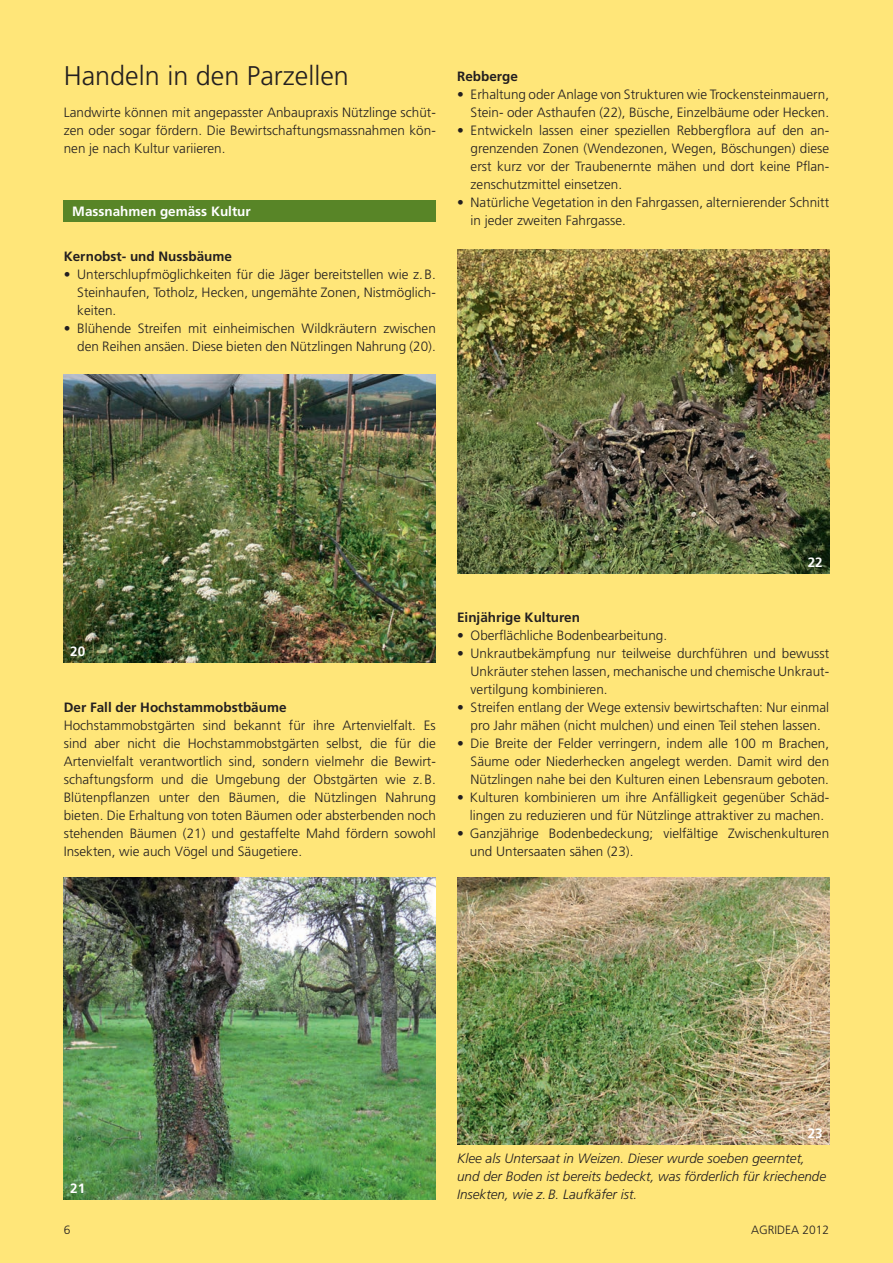
<style>
.page{position:relative;width:893px;height:1263px;background:#ffe679}
.page>*{position:absolute;margin:0;border:0;box-sizing:border-box;transform-origin:0 0}
._18_pt_Untertitel{font:300 27px "Frutiger";color:#231f20}
._9_pt_light_franz{font:300 13.5px/18px "Frutiger";color:#231f20;text-align:justify}
.Legende{font:italic 300 13.5px/18px "Frutiger";color:#231f20}
._9_pt_light_franz-2{font:700 13.5px "Frutiger";color:#231f20}
._9_Pt_halbfett_franz{font:700 13.5px "Frutiger";color:#fff}
.C_Fliesstext{font:700 13.5px "Frutiger";color:#fff}
.t1{font:300 12px "Frutiger";color:#231f20}
</style>
<div class="page">
<div style="left:64px;top:201px;width:372px;height:21px;background:#588527"></div>
<img style="left:64px;top:374px;width:372px;height:289px">
<img style="left:64px;top:877px;width:372px;height:322px">
<img style="left:457px;top:249px;width:372px;height:324px">
<img style="left:457px;top:877px;width:372px;height:267px">
<p class="_18_pt_Untertitel" style="left:64px;top:60px;width:287px">Handeln in den Parzellen</p>
<p class="_9_pt_light_franz" style="left:64px;top:103px;width:374px">Landwirte können mit angepasster Anbaupraxis Nützlinge schüt&shy;zen oder sogar fördern. Die Bewirtschaftungsmassnahmen kön&shy;nen je nach Kultur variieren.</p>
<p class="_9_Pt_halbfett_franz" style="left:72px;top:204px;width:180px">Massnahmen gemäss Kultur</p>
<p class="_9_pt_light_franz-2" style="left:64px;top:248px;width:170px">Kernobst- und Nussbäume</p>
<p class="_9_pt_light_franz" style="left:77px;top:265px;width:360px;text-indent:-14px">• Unterschlupfmöglichkeiten für die Jäger bereitstellen wie z.B.<br>Steinhaufen, Totholz, Hecken, ungemähte Zonen, Nistmöglich&shy;keiten.</p>
<p class="_9_pt_light_franz" style="left:64px;top:319px;width:374px;text-align:right">• Blühende Streifen mit einheimischen Wildkräutern zwischen den Reihen ansäen. Diese bieten den Nützlingen Nahrung (20).</p>
<p class="_9_pt_light_franz-2" style="left:457px;top:68px;width:62px">Rebberge</p>
<p class="_9_pt_light_franz" style="left:457px;top:85px;width:374px;text-align:right">• Erhaltung oder Anlage von Strukturen wie Trockensteinmauern,<br>Stein- oder Asthaufen (22), Büsche, Einzelbäume oder Hecken.</p>
<p class="_9_pt_light_franz" style="left:471px;top:121px;width:360px;text-indent:-14px">• Entwickeln lassen einer speziellen Rebbergflora auf den an&shy;grenzenden Zonen (Wendezonen, Wegen, Böschungen) diese erst kurz vor der Traubenernte mähen und dort keine Pflan&shy;zenschutzmittel einsetzen.</p>
<p class="_9_pt_light_franz" style="left:471px;top:193px;width:360px;text-indent:-14px">• Natürliche Vegetation in den Fahrgassen, alternierender Schnitt in jeder zweiten Fahrgasse.</p>
<p class="C_Fliesstext" style="left:70px;top:644px;width:17px">20</p>
<p class="_9_pt_light_franz-2" style="left:64px;top:699px;width:224px">Der Fall der Hochstammobstbäume</p>
<p class="_9_pt_light_franz" style="left:64px;top:716px;width:374px">Hochstammobstgärten sind bekannt für ihre Artenvielfalt. Es sind aber nicht die Hochstammobstgärten selbst, die für die Artenvielfalt verantwortlich sind, sondern vielmehr die Bewirt&shy;schaftungsform und die Umgebung der Obstgärten wie z.B.<br>Blütenpflanzen unter den Bäumen, die Nützlingen Nahrung bieten. Die Erhaltung von toten Bäumen oder absterbenden noch stehenden Bäumen (21) und gestaffelte Mahd fördern sowohl Insekten, wie auch Vögel und Säugetiere.</p>
<p class="C_Fliesstext" style="left:808px;top:554px;width:17px">22</p>
<p class="_9_pt_light_franz-2" style="left:457px;top:609px;width:124px">Einjährige Kulturen</p>
<p class="_9_pt_light_franz" style="left:457px;top:626px;width:212px">• Oberflächliche Bodenbearbeitung.</p>
<p class="_9_pt_light_franz" style="left:471px;top:644px;width:360px;text-indent:-14px">• Unkrautbekämpfung nur teilweise durchführen und bewusst Unkräuter stehen lassen, mechanische und chemische Unkraut&shy;vertilgung kombinieren.</p>
<p class="_9_pt_light_franz" style="left:457px;top:698px;width:374px;text-align:center">• Streifen entlang der Wege extensiv bewirtschaften: Nur einmal pro Jahr mähen (nicht mulchen) und einen Teil stehen lassen.</p>
<p class="_9_pt_light_franz" style="left:471px;top:734px;width:360px;text-indent:-14px">• Die Breite der Felder verringern, indem alle 100 m Brachen, Säume oder Niederhecken angelegt werden. Damit wird den Nützlingen nahe bei den Kulturen einen Lebensraum geboten.</p>
<p class="_9_pt_light_franz" style="left:457px;top:788px;width:374px;text-align:center">• Kulturen kombinieren um ihre Anfälligkeit gegenüber Schäd&shy;lingen zu reduzieren und für Nützlinge attraktiver zu machen.</p>
<p class="_9_pt_light_franz" style="left:470px;top:824px;width:361px;text-indent:-13px">• Ganzjährige Bodenbedeckung; vielfältige Zwischenkulturen und Untersaaten sähen (23).</p>
<p class="C_Fliesstext" style="left:70px;top:1180px;width:17px">21</p>
<p class="C_Fliesstext" style="left:808px;top:1125px;width:17px">23</p>
<p class="Legende" style="left:457px;top:1149px;width:371px">Klee als Untersaat in Weizen. Dieser wurde soeben geerntet, und der Boden ist bereits bedeckt, was förderlich für kriechende<br>Insekten, wie z.B. Laufkäfer ist.</p>
<p class="t1" style="left:64px;top:1223px;width:8px">6</p>
<p class="t1" style="left:751px;top:1223px;width:80px">AGRIDEA 2012</p>
</div>
